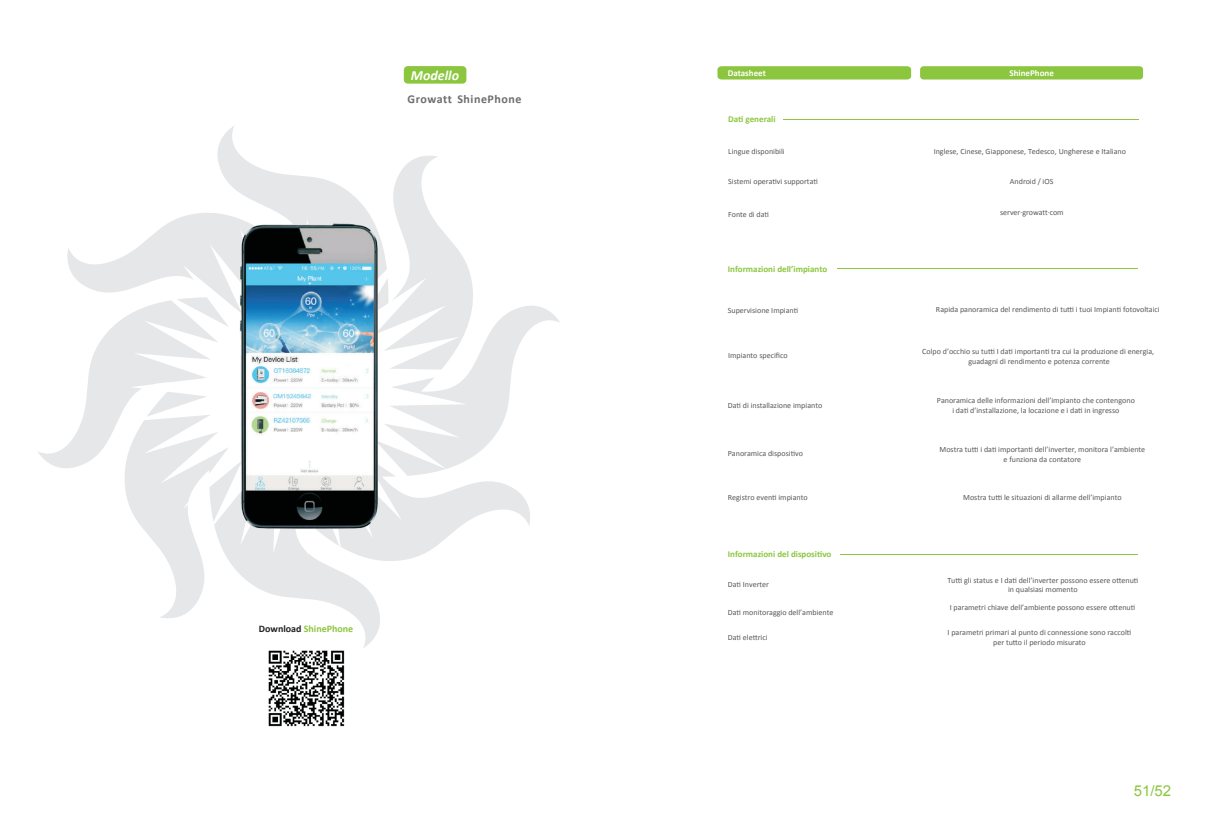
<style>
.page{position:relative;width:1208px;height:825px;background:#fff}
.page>*{position:absolute;margin:0;border:0;box-sizing:border-box;transform-origin:0 0}
.t1{font:15px "Arial";color:#8bc63e}
.t2{font:italic 700 14px "Calibri";color:#fff}
.t3{font:700 12px "Calibri";letter-spacing:.045em;color:#6c6d70}
.t4{font:700 10px "Calibri";color:#8bc63e}
.t5{font:700 9px "Calibri";color:#8bc63e}
.t6{font:700 9px "Calibri";color:#fff}
.t7{font:8px/9.6px "Calibri";color:#57585a;text-align:center}
.s1{color:#231f20}
</style>
<div class="page">
<svg style="left:38px;top:126px;width:522px;height:522px"></svg>
<div style="left:920px;top:66px;width:223px;height:14px;background:#8bc63e;border-radius:3px"></div>
<svg style="left:717px;top:66px;width:194px;height:14px;background:#91c948"></svg>
<img style="left:268px;top:650px;width:77px;height:77px">
<img style="left:239px;top:224px;width:139px;height:305px">
<hr style="left:783px;top:119px;width:355px;height:1px;background:#8bc63e">
<hr style="left:837px;top:268px;width:301px;height:1px;background:#8bc63e">
<hr style="left:840px;top:554px;width:298px;height:1px;background:#8bc63e">
<div style="left:404px;top:66px;width:62px;height:18px;background:#8bc63e;border-radius:4px"></div>
<h2 class="t2" style="left:411px;top:66px;width:50px">Modello</h2>
<h3 class="t3" style="left:408px;top:92px;width:115px">Growatt ShinePhone</h3>
<p class="t4" style="left:259px;top:622px;width:96px"><span class="s1">Download</span> ShinePhone</p>
<p class="t6" style="left:728px;top:67px;width:40px">Datasheet</p>
<p class="t6" style="left:1009px;top:67px;width:46px">ShinePhone</p>
<p class="t5" style="left:728px;top:114px;width:49px">Dati generali</p>
<p class="t7" style="left:728px;top:146px;width:58px">Lingue disponibili</p>
<p class="t7" style="left:933px;top:146px;width:194px">Inglese, Cinese, Giapponese, Tedesco, Ungherese e Italiano</p>
<p class="t7" style="left:728px;top:176px;width:91px">Sistemi operativi supportati</p>
<p class="t7" style="left:1010px;top:177px;width:45px">Android / iOS</p>
<p class="t7" style="left:728px;top:209px;width:42px">Fonte di dati</p>
<p class="t7" style="left:1000px;top:208px;width:65px">server·growatt·com</p>
<p class="t5" style="left:728px;top:263px;width:101px">Informazioni dell’impianto</p>
<p class="t7" style="left:728px;top:305px;width:72px">Supervisione Impianti</p>
<p class="t7" style="left:936px;top:305px;width:225px">Rapida panoramica del rendimento di tutti i tuoi Impianti fotovoltaici</p>
<p class="t7" style="left:728px;top:350px;width:61px">Impianto specifico</p>
<p class="t7" style="left:922px;top:346px;width:233px">Colpo d’occhio su tutti I dati importanti tra cui la produzione di energia, guadagni di rendimento e potenza corrente</p>
<p class="t7" style="left:728px;top:400px;width:96px">Dati di installazione impianto</p>
<p class="t7" style="left:937px;top:396px;width:199px">Panoramica delle informazioni dell’impianto che contengono i dati d’installazione, la locazione e i dati in ingresso</p>
<p class="t7" style="left:728px;top:449px;width:77px">Panoramica dispositivo</p>
<p class="t7" style="left:939px;top:445px;width:207px">Mostra tutti i dati importanti dell’inverter, monitora l’ambiente e funziona da contatore</p>
<p class="t7" style="left:728px;top:492px;width:81px">Registro eventi impianto</p>
<p class="t7" style="left:963px;top:492px;width:160px">Mostra tutti le situazioni di allarme dell’impianto</p>
<p class="t5" style="left:728px;top:549px;width:105px">Informazioni del dispositivo</p>
<p class="t7" style="left:728px;top:580px;width:43px">Dati Inverter</p>
<p class="t7" style="left:947px;top:575px;width:192px">Tutti gli status e I dati dell’inverter possono essere ottenuti in qualsiasi momento</p>
<p class="t7" style="left:728px;top:607px;width:107px">Dati monitoraggio dell’ambiente</p>
<p class="t7" style="left:949px;top:602px;width:187px">I parametri chiave dell’ambiente possono essere ottenuti</p>
<p class="t7" style="left:728px;top:632px;width:41px">Dati elettrici</p>
<p class="t7" style="left:947px;top:628px;width:185px">I parametri primari al punto di connessione sono raccolti per tutto il periodo misurato</p>
<h1 class="t1" style="left:1133px;top:781px;width:39px">51/52</h1>
</div>
